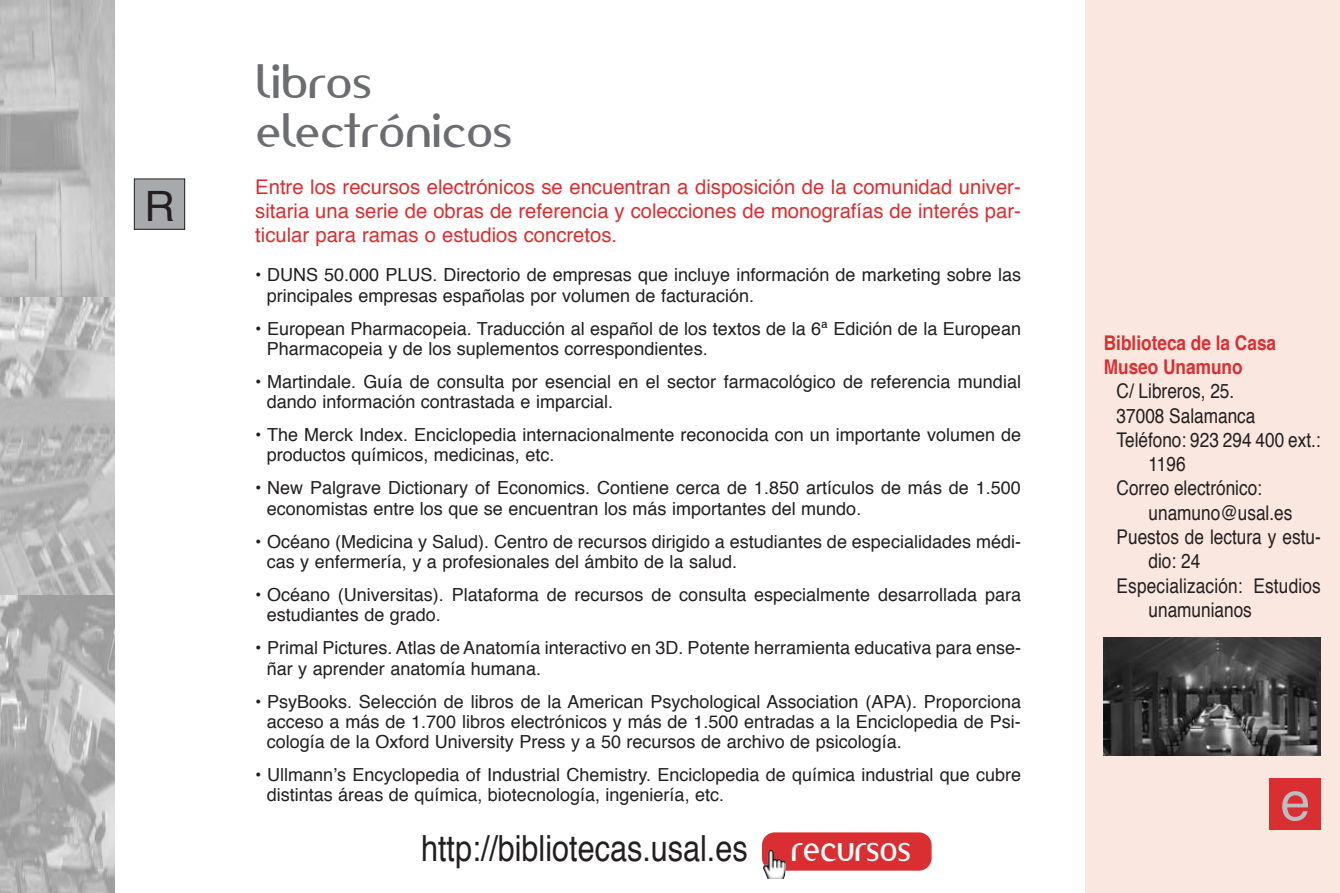
<style>
.page{position:relative;width:1340px;height:893px;background:#fff}
.page>*{position:absolute;margin:0;border:0;box-sizing:border-box;transform-origin:0 0}
.t1{font:54px "Helvetica";color:#bcbdc0}
.t2{font:45px/49.5px "Amerika Sans";color:#6c6d70}
.t3{font:41.85px "Helvetica";color:#231f20}
.t4{font:36px "Helvetica";color:#231f20;scale:.85 1}
.t5{font:20.25px/24.3px "Helvetica";color:#d92f32;text-align:justify}
.t6{font:20.25px "Helvetica";color:#231f20;scale:.85 1}
.t7{font:700 20.25px/24.3px "Helvetica";color:#d92f32;scale:.85 1}
.t8{font:18px/20.2px "Helvetica";color:#231f20}
.s1{font-family:"Amerika Sans";color:#fff}
</style>
<div class="page">
<div style="left:1084px;top:0;width:255px;height:893px;background:#fae7e0"></div>
<img style="left:1103px;top:638px;width:217px;height:118px">
<img style="left:0;top:0;width:115px;height:893px">
<div style="left:134px;top:179px;width:51px;height:50px;background:#a8a9ad"></div>
<div style="left:134px;top:179px;width:51px;height:51px;border:1px solid #231f20"></div>
<div style="left:1269px;top:778px;width:51px;height:51px;background:#d92f32"></div>
<div style="left:762px;top:832px;width:169px;height:39px;background:#d92f32;border-radius:13px"></div>
<img style="left:763px;top:850px;width:22px;height:29px">
<h3 class="t3" style="left:144px;top:188px;width:32px">R</h3>
<h2 class="t2" style="left:255px;top:56px;width:258px">libros electrónicos</h2>
<p class="t5" style="left:255px;top:176px;width:767px">Entre los recursos electrónicos se encuentran a disposición de la comunidad univer&shy;sitaria una serie de obras de referencia y colecciones de monografías de interés par&shy;ticular para ramas o estudios concretos.</p>
<p class="t8" style="left:267px;top:266px;width:755px;text-indent:-12px">• DUNS 50.000 PLUS. Directorio de empresas que incluye información de marketing sobre las principales empresas españolas por volumen de facturación.</p>
<p class="t8" style="left:267px;top:320px;width:755px;text-indent:-12px">• European Pharmacopeia. Traducción al español de los textos de la 6ª Edición de la European<br>Pharmacopeia y de los suplementos correspondientes.</p>
<p class="t8" style="left:267px;top:373px;width:755px;text-indent:-12px">• Martindale. Guía de consulta por esencial en el sector farmacológico de referencia mundial dando información contrastada e imparcial.</p>
<p class="t8" style="left:267px;top:426px;width:756px;text-indent:-12px">• The Merck Index. Enciclopedia internacionalmente reconocida con un importante volumen de productos químicos, medicinas, etc.</p>
<p class="t8" style="left:267px;top:479px;width:755px;text-indent:-12px">• New Palgrave Dictionary of Economics. Contiene cerca de 1.850 artículos de más de 1.500 economistas entre los que se encuentran los más importantes del mundo.</p>
<p class="t8" style="left:267px;top:533px;width:755px;text-indent:-12px">• Océano (Medicina y Salud). Centro de recursos dirigido a estudiantes de especialidades médi&shy;cas y enfermería, y a profesionales del ámbito de la salud.</p>
<p class="t8" style="left:267px;top:586px;width:756px;text-indent:-12px">• Océano (Universitas). Plataforma de recursos de consulta especialmente desarrollada para estudiantes de grado.</p>
<p class="t8" style="left:267px;top:639px;width:756px;text-indent:-12px">• Primal Pictures. Atlas de Anatomía interactivo en 3D. Potente herramienta educativa para ense&shy;ñar y aprender anatomía humana.</p>
<p class="t8" style="left:267px;top:692px;width:755px;text-align:justify;text-indent:-12px">• PsyBooks. Selección de libros de la American Psychological Association (APA). Proporciona acceso a más de 1.700 libros electrónicos y más de 1.500 entradas a la Enciclopedia de Psi&shy;cología de la Oxford University Press y a 50 recursos de archivo de psicología.</p>
<p class="t8" style="left:267px;top:766px;width:756px;text-indent:-12px">• Ullmann’s Encyclopedia of Industrial Chemistry. Enciclopedia de química industrial que cubre distintas áreas de química, biotecnología, ingeniería, etc.</p>
<h3 class="t4" style="left:421px;top:834px;width:577px">http://bibliotecas.usal.es <span class="s1">recursos</span></h3>
<p class="t7" style="left:1103px;top:332px;width:204px">Biblioteca de la Casa<br>Museo Unamuno</p>
<p class="t6" style="left:1116px;top:383px;width:140px">C/ Libreros, 25.</p>
<p class="t6" style="left:1116px;top:407px;width:165px">37008 Salamanca</p>
<p class="t6" style="left:1116px;top:431px;width:242px">Teléfono: 923 294 400 ext.:</p>
<p class="t6" style="left:1148px;top:456px;width:45px">1196</p>
<p class="t6" style="left:1116px;top:480px;width:173px">Correo electrónico:</p>
<p class="t6" style="left:1148px;top:504px;width:171px">unamuno@usal.es</p>
<p class="t6" style="left:1116px;top:528px;width:242px">Puestos de lectura y estu-</p>
<p class="t6" style="left:1148px;top:553px;width:62px">dio: 24</p>
<p class="t6" style="left:1116px;top:577px;width:242px">Especialización: Estudios</p>
<p class="t6" style="left:1148px;top:601px;width:123px">unamunianos</p>
<h1 class="t1" style="left:1280px;top:778px;width:32px">e</h1>
</div>
